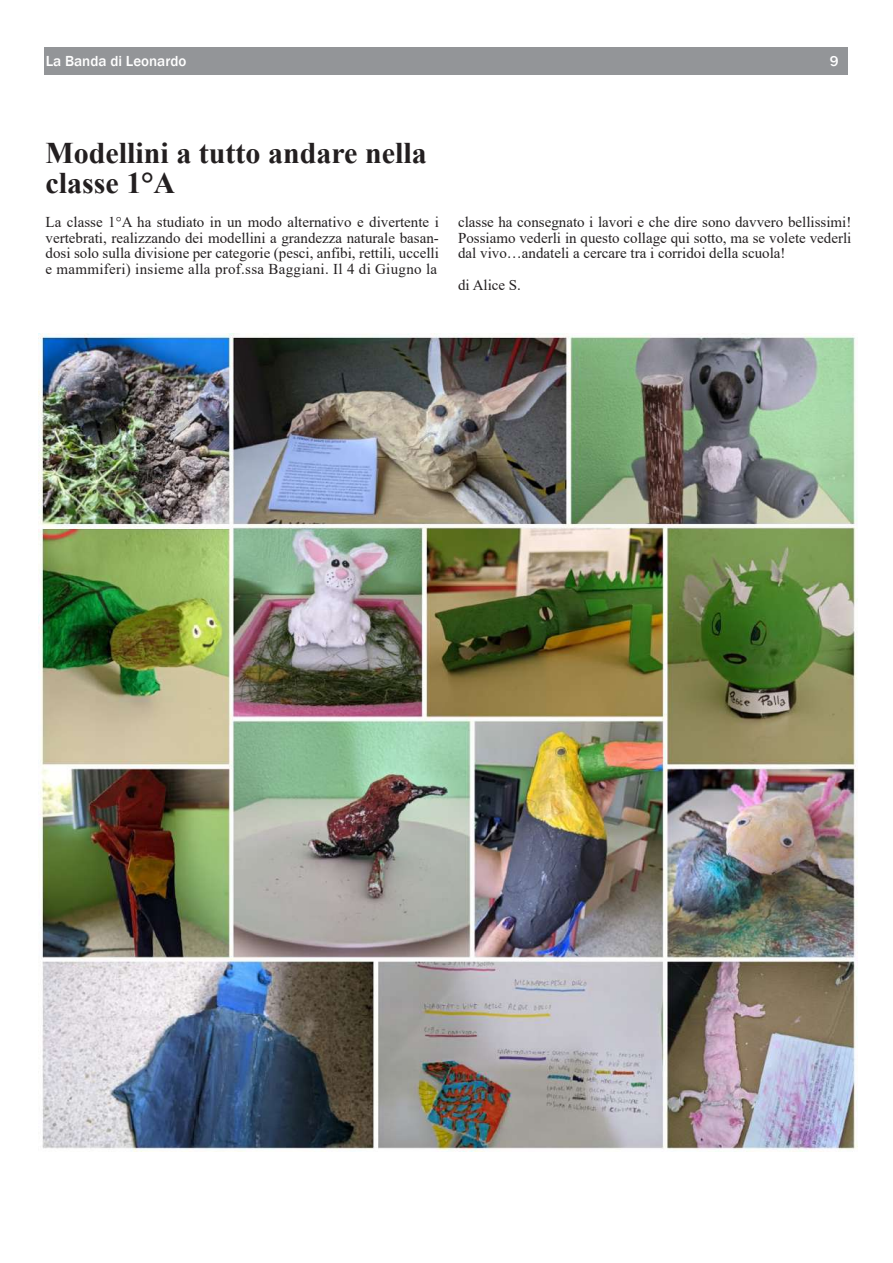
<style>
.page{position:relative;width:893px;height:1263px;background:#fff}
.page>*{position:absolute;margin:0;border:0;box-sizing:border-box;transform-origin:0 0}
.t1{font:700 30px/30px "Times New Roman";color:#231f20}
.t2{font:15px/15.6px "Times New Roman";color:#231f20;text-align:justify}
.t3{font:500 15px "Franklin Gothic";color:#fff}
</style>
<div class="page">
<img style="left:39px;top:333px;width:818px;height:818px">
<div style="left:44px;top:48px;width:803px;height:27px;background:#939598"></div>
<p class="t3" style="left:46px;top:52px;width:142px">La Banda di Leonardo</p>
<p class="t3" style="left:830px;top:52px;width:10px">9</p>
<h1 class="t1" style="left:46px;top:137px;width:383px">Modellini a tutto andare nella classe 1°A</h1>
<p class="t2" style="left:46px;top:214px;width:395px">La classe 1°A ha studiato in un modo alternativo e divertente i vertebrati, realizzando dei modellini a grandezza naturale basan&shy;dosi solo sulla divisione per categorie (pesci, anfibi, rettili, uccelli e mammiferi) insieme alla prof.ssa Baggiani. Il 4 di Giugno la</p>
<p class="t2" style="left:458px;top:214px;width:395px">classe ha consegnato i lavori e che dire sono davvero bellissimi!<br>Possiamo vederli in questo collage qui sotto, ma se volete vederli dal vivo…andateli a cercare tra i corridoi della scuola!</p>
<p class="t2" style="left:458px;top:276px;width:64px">di Alice S.</p>
</div>
